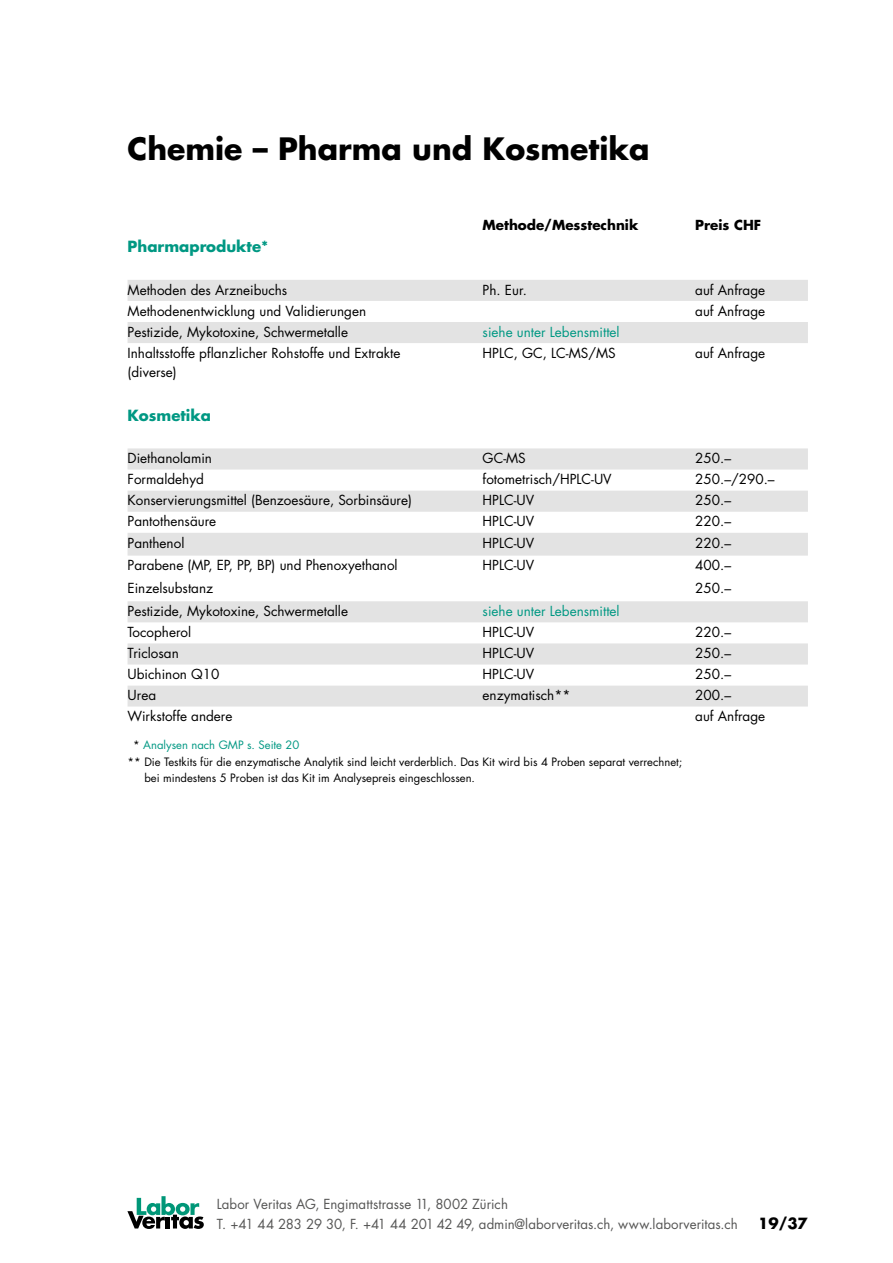
<style>
.page{position:relative;width:893px;height:1263px;background:#fff}
.page>*{position:absolute;margin:0;border:0;box-sizing:border-box;transform-origin:0 0}
.t1{font:700 30px "Futura LT";color:#000}
.t2{font:700 15px "Futura LT";color:#009883}
.t3{font:700 15px "Futura LT";color:#000}
.t4{font:13.5px/19.5px "Futura LT";color:#000}
.t5{font:13.5px/19.5px "Futura LT";color:#565655}
.t6{font:13.5px "Futura LT";color:#009883}
.t7{font:700 13.5px "Futura LT";color:#000}
.t8{font:11.25px "Futura LT";color:#000}
.t9{font:11.25px "Futura LT";color:#009883}
.s1{color:#000}
</style>
<div class="page">
<svg style="left:127px;top:1196px;width:77px;height:33px"></svg>
<svg style="left:128px;top:280px;width:680px;height:427px"></svg>
<h1 class="t1" style="left:128px;top:129px;width:523px">Chemie – Pharma und Kosmetika</h1>
<p class="t7" style="left:483px;top:216px;width:157px">Methode/Messtechnik</p>
<p class="t7" style="left:695px;top:216px;width:67px">Preis CHF</p>
<p class="t2" style="left:128px;top:237px;width:142px">Pharmaprodukte*</p>
<p class="t4" style="left:128px;top:280px;width:161px">Methoden des Arzneibuchs</p>
<p class="t4" style="left:483px;top:280px;width:46px">Ph. Eur.</p>
<p class="t4" style="left:695px;top:280px;width:71px">auf Anfrage</p>
<p class="t4" style="left:128px;top:301px;width:240px">Methodenentwicklung und Validierungen</p>
<p class="t4" style="left:695px;top:301px;width:71px">auf Anfrage</p>
<p class="t4" style="left:128px;top:322px;width:222px">Pestizide, Mykotoxine, Schwermetalle</p>
<p class="t6" style="left:483px;top:323px;width:139px">siehe unter Lebensmittel</p>
<p class="t4" style="left:128px;top:343px;width:274px">Inhaltsstoffe pflanzlicher Rohstoffe und Extrakte (diverse)</p>
<p class="t4" style="left:483px;top:343px;width:135px">HPLC, GC, LC-MS/MS</p>
<p class="t4" style="left:695px;top:343px;width:71px">auf Anfrage</p>
<p class="t2" style="left:128px;top:405px;width:85px">Kosmetika</p>
<p class="t4" style="left:128px;top:449px;width:86px">Diethanolamin</p>
<p class="t4" style="left:483px;top:449px;width:45px">GC-MS</p>
<p class="t4" style="left:695px;top:449px;width:37px">250.–</p>
<p class="t4" style="left:128px;top:470px;width:78px">Formaldehyd</p>
<p class="t4" style="left:483px;top:470px;width:131px">fotometrisch/HPLC-UV</p>
<p class="t4" style="left:695px;top:470px;width:81px">250.–/290.–</p>
<p class="t4" style="left:128px;top:491px;width:286px">Konservierungsmittel (Benzoesäure, Sorbinsäure)</p>
<p class="t4" style="left:483px;top:491px;width:53px">HPLC-UV</p>
<p class="t4" style="left:695px;top:491px;width:37px">250.–</p>
<p class="t4" style="left:128px;top:512px;width:90px">Pantothensäure</p>
<p class="t4" style="left:483px;top:512px;width:53px">HPLC-UV</p>
<p class="t4" style="left:695px;top:512px;width:37px">220.–</p>
<p class="t4" style="left:128px;top:533px;width:58px">Panthenol</p>
<p class="t4" style="left:483px;top:533px;width:53px">HPLC-UV</p>
<p class="t4" style="left:695px;top:533px;width:37px">220.–</p>
<p class="t4" style="left:128px;top:556px;width:272px">Parabene (MP, EP, PP, BP) und Phenoxyethanol</p>
<p class="t4" style="left:483px;top:556px;width:53px">HPLC-UV</p>
<p class="t4" style="left:695px;top:556px;width:37px">400.–</p>
<p class="t4" style="left:128px;top:579px;width:87px">Einzelsubstanz</p>
<p class="t4" style="left:695px;top:579px;width:37px">250.–</p>
<p class="t4" style="left:128px;top:601px;width:222px">Pestizide, Mykotoxine, Schwermetalle</p>
<p class="t6" style="left:483px;top:602px;width:139px">siehe unter Lebensmittel</p>
<p class="t4" style="left:128px;top:622px;width:65px">Tocopherol</p>
<p class="t4" style="left:483px;top:622px;width:53px">HPLC-UV</p>
<p class="t4" style="left:695px;top:622px;width:37px">220.–</p>
<p class="t4" style="left:128px;top:644px;width:53px">Triclosan</p>
<p class="t4" style="left:483px;top:644px;width:53px">HPLC-UV</p>
<p class="t4" style="left:695px;top:644px;width:37px">250.–</p>
<p class="t4" style="left:128px;top:665px;width:93px">Ubichinon Q10</p>
<p class="t4" style="left:483px;top:665px;width:53px">HPLC-UV</p>
<p class="t4" style="left:695px;top:665px;width:37px">250.–</p>
<p class="t4" style="left:128px;top:686px;width:30px">Urea</p>
<p class="t4" style="left:483px;top:686px;width:89px">enzymatisch**</p>
<p class="t4" style="left:695px;top:686px;width:37px">200.–</p>
<p class="t4" style="left:128px;top:707px;width:106px">Wirkstoffe andere</p>
<p class="t4" style="left:695px;top:707px;width:71px">auf Anfrage</p>
<p class="t9" style="left:133px;top:738px;width:168px"><span class="s1">*</span> Analysen nach GMP s. Seite 20</p>
<p class="t8" style="left:128px;top:754px;width:556px">** Die Testkits für die enzymatische Analytik sind leicht verderblich. Das Kit wird bis 4 Proben separat verrechnet;</p>
<p class="t8" style="left:144px;top:771px;width:332px">bei mindestens 5 Proben ist das Kit im Analysepreis eingeschlossen.</p>
<p class="t5" style="left:217px;top:1195px;width:522px">Labor Veritas AG, Engimattstrasse 11, 8002 Zürich<br>T. +41 44 283 29 30, F. +41 44 201 42 49, admin@laborveritas.ch, www.laborveritas.ch</p>
<p class="t3" style="left:758px;top:1213px;width:51px">19/37</p>
</div>
